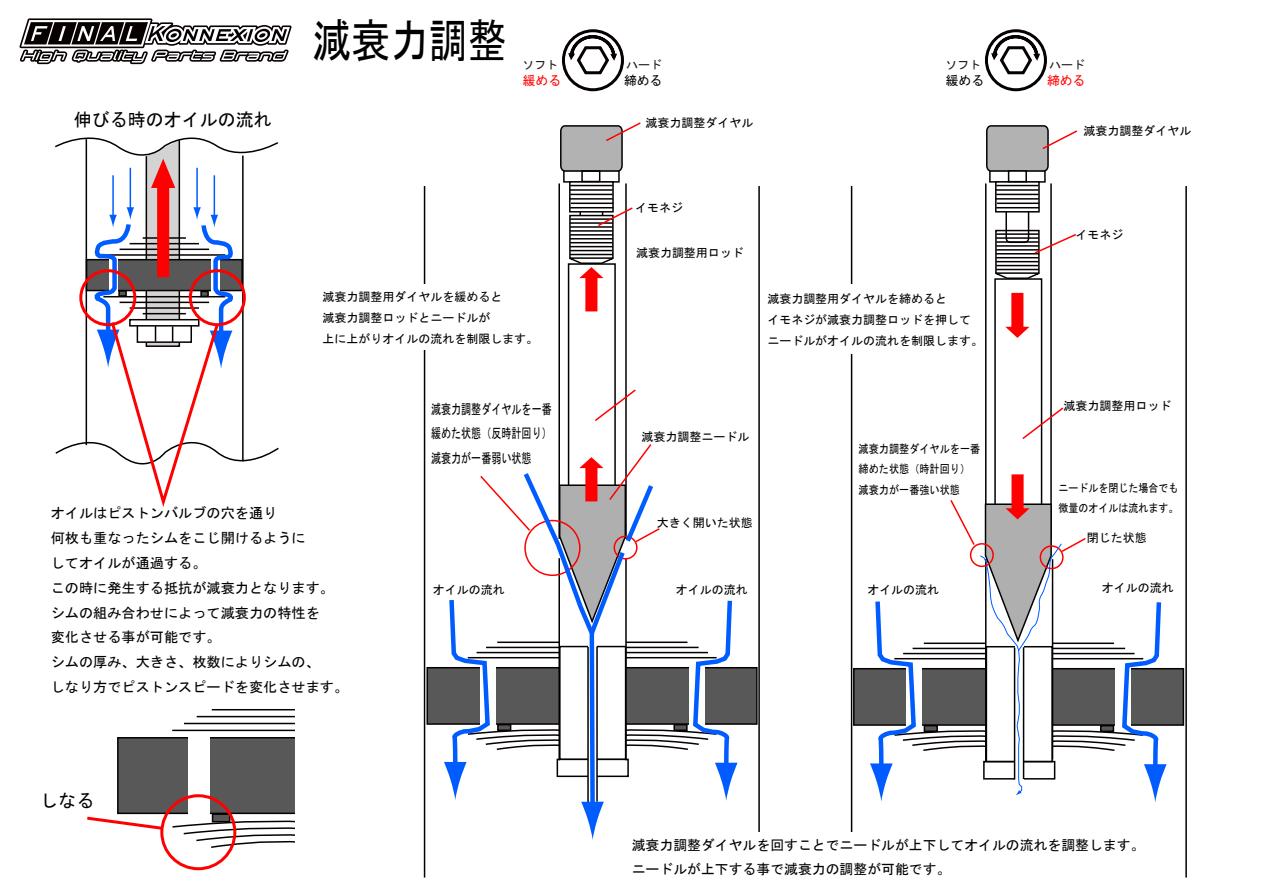
<style>
.page{position:relative;width:1263px;height:893px;background:#fff}
.page>*{position:absolute;margin:0;border:0;box-sizing:border-box;transform-origin:0 0}
.t1{font:46.35px "MS Gothic";color:#000;scale:.84 1}
.t2{font:18px "MS Gothic";color:#000}
.t3{font:14.1px/24.8px "MS Gothic";color:#000}
.t4{font:13.8px/24.3px "MS Gothic";color:#000}
.t5{font:13.8px/24px "MS Gothic";color:#000;text-align:justify;scale:.73 1}
.t6{font:12.75px "MS Gothic";color:#f00}
.t7{font:12.75px "MS Gothic";color:#000}
.t8{font:12px/21px "MS Gothic";color:#000}
.t9{font:12px "MS Gothic";color:#251e1b}
.t10{font:11.7px/20.5px "MS Gothic";color:#000;scale:.86 1}
.t11{font:11.4px/20px "MS Gothic";color:#000;scale:.87 1}
</style>
<div class="page">
<div style="left:994px;top:278px;width:48px;height:228px;border:2px solid #000"></div>
<svg style="left:994px;top:274px;width:48px;height:6px"></svg>
<svg style="left:995px;top:230px;width:45px;height:44px"></svg>
<hr style="left:996px;top:249px;width:42px;height:2px;background:#060000">
<hr style="left:996px;top:253px;width:43px;height:2px;background:#060000">
<hr style="left:996px;top:257px;width:42px;height:1px;background:#060000">
<hr style="left:996px;top:261px;width:43px;height:1px;background:#060000">
<hr style="left:996px;top:265px;width:42px;height:1px;background:#060000">
<hr style="left:996px;top:269px;width:43px;height:1px;background:#060000">
<hr style="left:996px;top:233px;width:42px;height:2px;background:#060000">
<hr style="left:996px;top:237px;width:43px;height:2px;background:#060000">
<hr style="left:996px;top:241px;width:42px;height:2px;background:#060000">
<hr style="left:996px;top:245px;width:43px;height:2px;background:#060000">
<div style="left:1005px;top:196px;width:24px;height:47px;border:2px solid #060000;border-radius:4px"></div>
<div style="left:989px;top:170px;width:57px;height:13px;background:#fff;border:2px solid #060000"></div>
<svg style="left:995px;top:181px;width:45px;height:32px"></svg>
<hr style="left:996px;top:185px;width:43px;height:1px;background:#060000">
<hr style="left:996px;top:189px;width:43px;height:2px;background:#060000">
<hr style="left:996px;top:194px;width:43px;height:1px;background:#060000">
<hr style="left:996px;top:198px;width:43px;height:2px;background:#060000">
<hr style="left:997px;top:203px;width:42px;height:1px;background:#060000">
<hr style="left:996px;top:207px;width:43px;height:1px;background:#060000">
<div style="left:1008px;top:170px;width:19px;height:12px;background:#fff;border:2px solid #000"></div>
<div style="left:579px;top:196px;width:24px;height:47px;border:2px solid #060000;border-radius:4px"></div>
<div style="left:563px;top:170px;width:57px;height:13px;background:#fff;border:2px solid #060000"></div>
<svg style="left:569px;top:181px;width:45px;height:32px"></svg>
<hr style="left:570px;top:185px;width:43px;height:1px;background:#060000">
<hr style="left:570px;top:189px;width:43px;height:2px;background:#060000">
<hr style="left:570px;top:194px;width:43px;height:1px;background:#060000">
<hr style="left:570px;top:198px;width:43px;height:2px;background:#060000">
<hr style="left:571px;top:203px;width:42px;height:1px;background:#060000">
<hr style="left:570px;top:207px;width:43px;height:1px;background:#060000">
<div style="left:581px;top:170px;width:19px;height:12px;border:2px solid #000"></div>
<div style="left:568px;top:263px;width:48px;height:231px;border:2px solid #000"></div>
<svg style="left:55px;top:137px;width:224px;height:370px"></svg>
<div style="left:117px;top:737px;width:179px;height:77px;background:#595858;border:2px solid #060000"></div>
<hr style="left:172px;top:730px;width:123px;height:1px;background:#060000">
<hr style="left:184px;top:723px;width:111px;height:1px;background:#060000">
<hr style="left:197px;top:716px;width:98px;height:1px;background:#060000">
<hr style="left:212px;top:709px;width:83px;height:1px;background:#060000">
<div style="left:188px;top:735px;width:22px;height:80px;background:#fff"></div>
<svg style="left:212px;top:813px;width:18px;height:2px"></svg>
<div style="left:160px;top:794px;width:76px;height:76px;border:3px solid #f00;border-radius:50%"></div>
<svg style="left:87px;top:815px;width:208px;height:34px"></svg>
<div style="left:426px;top:667px;width:134px;height:58px;background:#595858;border:2px solid #060000"></div>
<div style="left:625px;top:667px;width:133px;height:58px;background:#595858;border:2px solid #060000"></div>
<hr style="left:558px;top:183px;width:2px;height:356px;background:#000">
<hr style="left:625px;top:183px;width:2px;height:356px;background:#000">
<div style="left:853px;top:668px;width:133px;height:58px;background:#595858;border:2px solid #060000"></div>
<div style="left:1052px;top:668px;width:132px;height:58px;background:#595858;border:2px solid #060000"></div>
<hr style="left:985px;top:183px;width:1px;height:357px;background:#000">
<hr style="left:1050px;top:183px;width:2px;height:357px;background:#000">
<div style="left:562px;top:29px;width:62px;height:62px;border:3px solid #060000;border-radius:50%"></div>
<svg style="left:566px;top:33px;width:53px;height:44px"></svg>
<div style="left:985px;top:29px;width:62px;height:62px;border:3px solid #060000;border-radius:50%"></div>
<svg style="left:989px;top:33px;width:53px;height:44px"></svg>
<svg style="left:870px;top:474px;width:296px;height:328px"></svg>
<svg style="left:569px;top:215px;width:45px;height:38px"></svg>
<hr style="left:570px;top:234px;width:43px;height:2px;background:#060000">
<hr style="left:570px;top:238px;width:43px;height:2px;background:#060000">
<hr style="left:570px;top:242px;width:43px;height:1px;background:#060000">
<hr style="left:570px;top:246px;width:43px;height:1px;background:#060000">
<hr style="left:570px;top:250px;width:43px;height:1px;background:#060000">
<hr style="left:570px;top:218px;width:43px;height:2px;background:#060000">
<hr style="left:570px;top:222px;width:43px;height:2px;background:#060000">
<hr style="left:570px;top:226px;width:43px;height:2px;background:#060000">
<hr style="left:570px;top:230px;width:43px;height:2px;background:#060000">
<svg style="left:560px;top:122px;width:81px;height:50px"></svg>
<svg style="left:596px;top:206px;width:37px;height:22px"></svg>
<svg style="left:986px;top:125px;width:92px;height:47px"></svg>
<svg style="left:1033px;top:233px;width:43px;height:22px"></svg>
<svg style="left:1022px;top:406px;width:42px;height:35px"></svg>
<svg style="left:595px;top:388px;width:41px;height:35px"></svg>
<hr style="left:424px;top:186px;width:1px;height:691px;background:#000">
<hr style="left:758px;top:186px;width:2px;height:691px;background:#000">
<svg style="left:444px;top:442px;width:293px;height:398px"></svg>
<hr style="left:851px;top:186px;width:1px;height:691px;background:#000">
<hr style="left:1185px;top:186px;width:2px;height:691px;background:#000">
<svg style="left:1005px;top:293px;width:24px;height:45px"></svg>
<svg style="left:567px;top:253px;width:49px;height:58px"></svg>
<div style="left:608px;top:833px;width:519px;height:49px;background:#fff"></div>
<div style="left:318px;top:285px;width:219px;height:65px;background:#fff"></div>
<div style="left:763px;top:285px;width:218px;height:69px;background:#fff"></div>
<svg style="left:19px;top:18px;width:273px;height:46px"></svg>
<h2 class="t2" style="left:74px;top:111px;width:199px">伸びる時のオイルの流れ</h2>
<h1 class="t1" style="left:313px;top:18px;width:232px">減衰力調整</h1>
<p class="t9" style="left:522px;top:58px;width:37px">ソフト</p>
<p class="t9" style="left:626px;top:58px;width:37px">ハード</p>
<p class="t6" style="left:523px;top:75px;width:40px">緩める</p>
<p class="t7" style="left:624px;top:75px;width:40px">締める</p>
<p class="t8" style="left:646px;top:112px;width:109px">減衰力調整ダイヤル</p>
<p class="t8" style="left:635px;top:197px;width:49px">イモネジ</p>
<p class="t8" style="left:636px;top:242px;width:109px">減衰力調整用ロッド</p>
<p class="t9" style="left:945px;top:58px;width:37px">ソフト</p>
<p class="t9" style="left:1049px;top:58px;width:37px">ハード</p>
<p class="t7" style="left:946px;top:75px;width:40px">緩める</p>
<p class="t6" style="left:1047px;top:75px;width:40px">締める</p>
<p class="t8" style="left:1084px;top:120px;width:109px">減衰力調整ダイヤル</p>
<p class="t8" style="left:1076px;top:224px;width:49px">イモネジ</p>
<p class="t8" style="left:323px;top:286px;width:217px">減衰力調整用ダイヤルを緩めると<br>減衰力調整ロッドとニードルが<br>上に上がりオイルの流れを制限します。</p>
<p class="t8" style="left:767px;top:288px;width:217px">減衰力調整用ダイヤルを締めると<br>イモネジが減衰力調整ロッドを押してニードルがオイルの流れを制限します。</p>
<p class="t3" style="left:51px;top:501px;width:299px">オイルはピストンバルブの穴を通り<br>何枚も重なったシムをこじ開けるように<br>してオイルが通過する。<br>この時に発生する抵抗が減衰力となります。シムの組み合わせによって減衰力の特性を<br>変化させる事が可能です。<br>シムの厚み、大きさ、枚数によりシムの、<br>しなり方でピストンスピードを変化させます。</p>
<h2 class="t2" style="left:40px;top:791px;width:55px">しなる</h2>
<p class="t5" style="left:431px;top:397px;width:167px">減衰力調整ダイヤルを一番緩めた状態（反時計回り）減衰力が一番弱い状態</p>
<p class="t8" style="left:642px;top:426px;width:109px">減衰力調整ニードル</p>
<p class="t8" style="left:657px;top:512px;width:97px">大きく開いた状態</p>
<p class="t10" style="left:859px;top:438px;width:143px">減衰力調整ダイヤルを一番締めた状態（時計回り）減衰力が一番強い状態</p>
<p class="t8" style="left:1064px;top:395px;width:109px">減衰力調整用ロッド</p>
<p class="t11" style="left:1058px;top:478px;width:139px">ニードルを閉じた場合でも微量のオイルは流れます。</p>
<p class="t8" style="left:1087px;top:527px;width:61px">閉じた状態</p>
<p class="t8" style="left:433px;top:579px;width:73px">オイルの流れ</p>
<p class="t8" style="left:676px;top:579px;width:73px">オイルの流れ</p>
<p class="t8" style="left:867px;top:579px;width:73px">オイルの流れ</p>
<p class="t8" style="left:1102px;top:577px;width:73px">オイルの流れ</p>
<p class="t4" style="left:632px;top:833px;width:514px">減衰力調整ダイヤルを回すことでニードルが上下してオイルの流れを調整します。ニードルが上下する事で減衰力の調整が可能です。</p>
</div>
